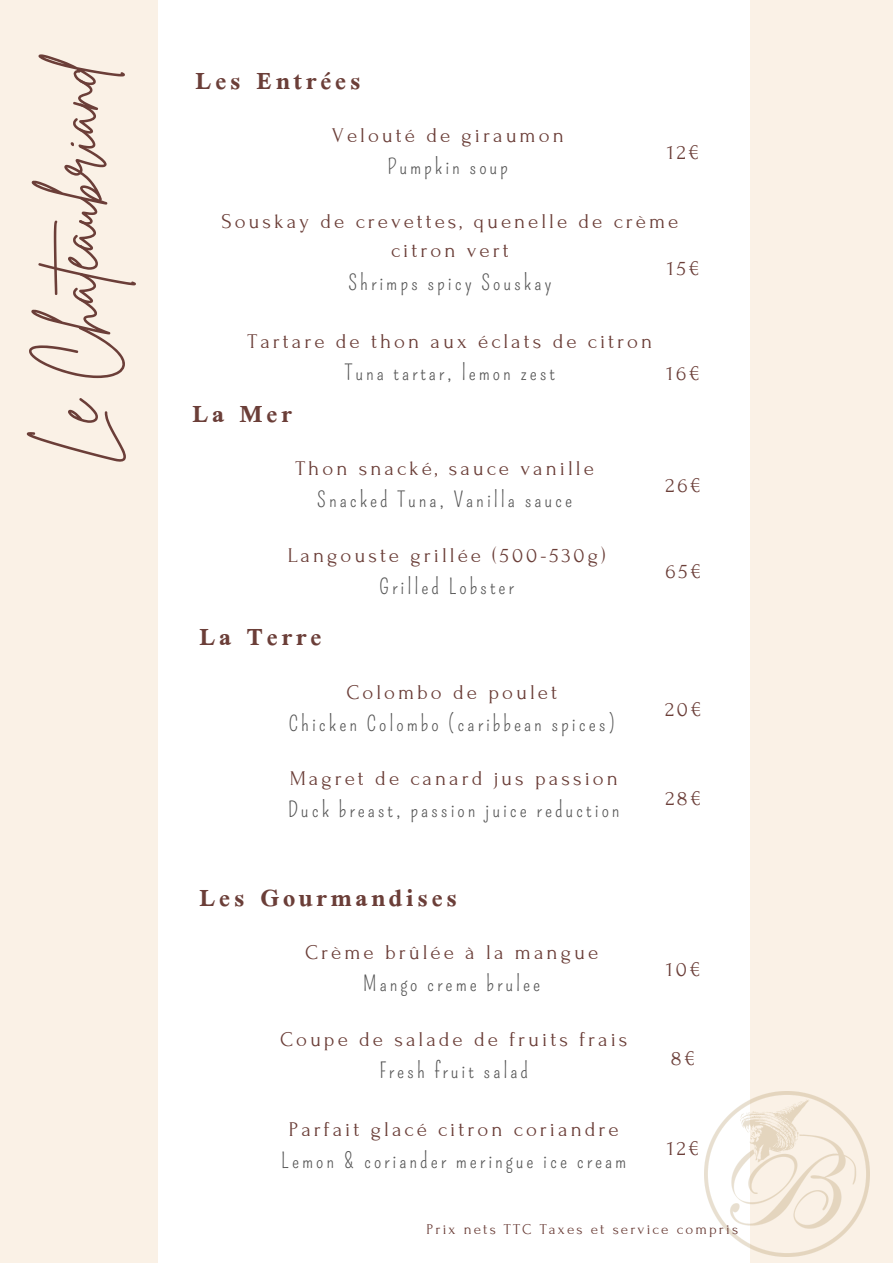
<style>
.page{position:relative;width:893px;height:1263px;background:#faf1e6}
.page>*{position:absolute;margin:0;border:0;box-sizing:border-box;transform-origin:0 0}
.t1{font:66.38px "Brittany Signature";color:#6b3e38}
.t2{font:700 32.03px "Scheherazade";letter-spacing:.12em;color:#6b3e38}
.t3{font:20.92px/29.2px "Forum";letter-spacing:.14em;color:#6b3e38;text-align:center}
.t4{font:20.92px "Pompiere";letter-spacing:.14em;color:#545454}
.t5{font:15px "Forum";letter-spacing:.14em;color:#6b3e38}
</style>
<div class="page">
<div style="left:158px;top:0;width:591px;height:1263px;background:#fff"></div>
<img style="left:704px;top:1092px;width:165px;height:164px">
<p class="t1" style="left:31px;top:466px;width:405px;rotate:-90deg">Le Chateaubriand</p>
<p class="t2" style="left:196px;top:59px;width:166px">Les Entrées</p>
<p class="t3" style="left:332px;top:121px;width:233px">Velouté de giraumon</p>
<p class="t4" style="left:388px;top:154px;width:122px">Pumpkin soup</p>
<p class="t3" style="left:221px;top:207px;width:458px">Souskay de crevettes, quenelle de crème citron vert</p>
<p class="t4" style="left:348px;top:270px;width:204px">Shrimps spicy Souskay</p>
<p class="t3" style="left:247px;top:327px;width:406px">Tartare de thon aux éclats de citron</p>
<p class="t4" style="left:345px;top:361px;width:212px">Tuna tartar, lemon zest</p>
<p class="t2" style="left:192px;top:392px;width:101px">La Mer</p>
<p class="t3" style="left:295px;top:454px;width:300px">Thon snacké, sauce vanille</p>
<p class="t4" style="left:317px;top:488px;width:256px">Snacked Tuna, Vanilla sauce</p>
<p class="t3" style="left:288px;top:540px;width:319px">Langouste grillée (500-530g)</p>
<p class="t4" style="left:379px;top:574px;width:136px">Grilled Lobster</p>
<p class="t2" style="left:199px;top:615px;width:124px">La Terre</p>
<p class="t3" style="left:346px;top:677px;width:212px">Colombo de poulet</p>
<p class="t4" style="left:289px;top:711px;width:327px">Chicken Colombo (caribbean spices)</p>
<p class="t3" style="left:290px;top:764px;width:330px">Magret de canard jus passion</p>
<p class="t4" style="left:288px;top:797px;width:333px">Duck breast, passion juice reduction</p>
<p class="t3" style="left:667px;top:138px;width:34px">12€</p>
<p class="t3" style="left:667px;top:254px;width:35px">15€</p>
<p class="t3" style="left:666px;top:359px;width:36px">16€</p>
<p class="t3" style="left:665px;top:471px;width:38px">26€</p>
<p class="t3" style="left:665px;top:557px;width:38px">65€</p>
<p class="t3" style="left:665px;top:695px;width:39px">20€</p>
<p class="t3" style="left:665px;top:784px;width:38px">28€</p>
<p class="t2" style="left:199px;top:876px;width:259px">Les Gourmandises</p>
<p class="t3" style="left:305px;top:938px;width:294px">Crème brûlée à la mangue</p>
<p class="t4" style="left:363px;top:972px;width:178px">Mango creme brulee</p>
<p class="t3" style="left:280px;top:1024px;width:349px">Coupe de salade de fruits frais</p>
<p class="t4" style="left:379px;top:1058px;width:150px">Fresh fruit salad</p>
<p class="t3" style="left:289px;top:1115px;width:331px">Parfait glacé citron coriandre</p>
<p class="t4" style="left:281px;top:1149px;width:347px">Lemon &amp; coriander meringue ice cream</p>
<p class="t3" style="left:666px;top:954px;width:37px">10€</p>
<p class="t3" style="left:671px;top:1044px;width:26px">8€</p>
<p class="t3" style="left:667px;top:1134px;width:34px">12€</p>
<p class="t5" style="left:426px;top:1221px;width:313px">Prix nets TTC Taxes et service compris</p>
</div>
